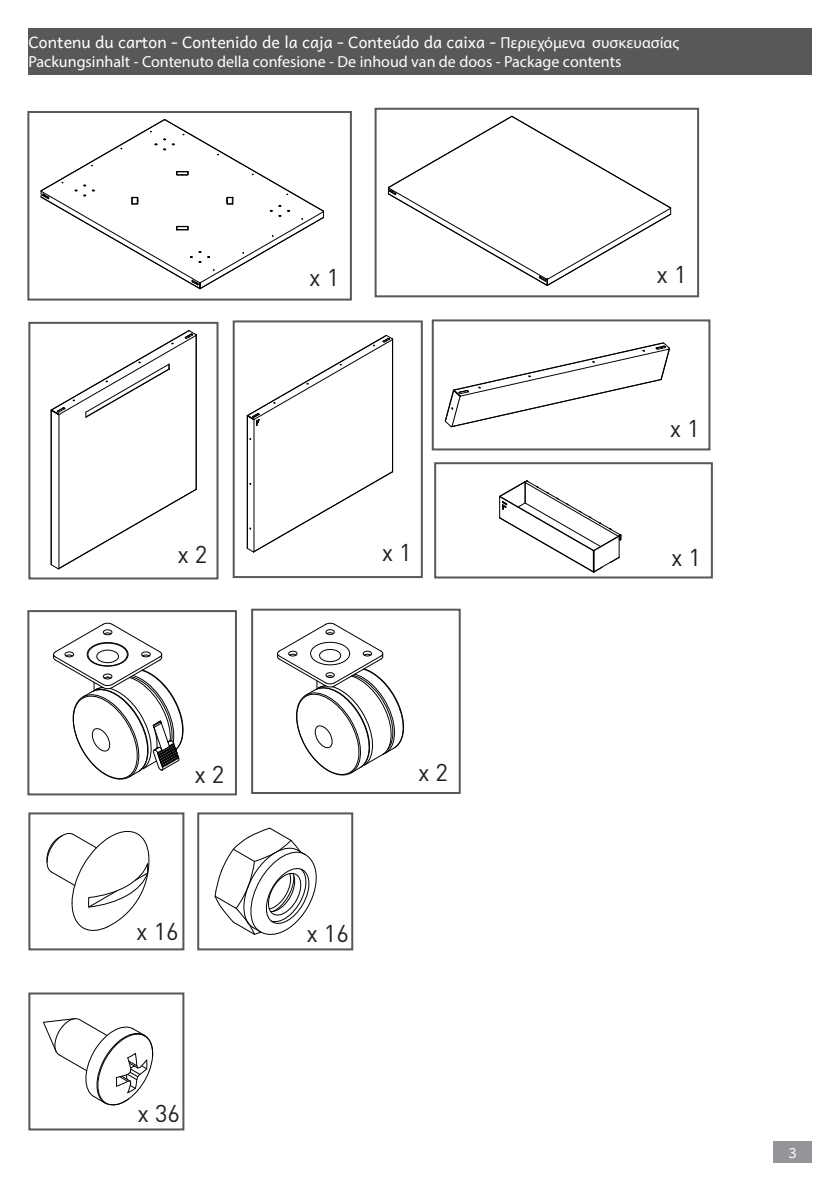
<style>
.page{position:relative;width:840px;height:1191px;background:#fff}
.page>*{position:absolute;margin:0;border:0;box-sizing:border-box;transform-origin:0 0}
.t1{font:24px "DIN Pro";color:#231f20}
.t2{font:16px "Myriad Pro";color:#fff}
.t3{font:16px "Andika";color:#fff}
.t4{font:14px "Andika";color:#fff}
.s1{font-family:"Myriad Pro"}
</style>
<div class="page">
<div style="left:772px;top:1141px;width:39px;height:21px;background:#939598"></div>
<div style="left:28px;top:28px;width:783px;height:47px;background:#57585a"></div>
<svg style="left:41px;top:119px;width:283px;height:170px"></svg>
<div style="left:27px;top:111px;width:324px;height:189px;border:2px solid #57585a"></div>
<svg style="left:388px;top:116px;width:283px;height:170px"></svg>
<div style="left:374px;top:108px;width:324px;height:189px;border:2px solid #57585a"></div>
<hr style="left:59px;top:414px;width:1px;height:154px;background:#000">
<svg style="left:51px;top:489px;width:146px;height:80px"></svg>
<hr style="left:51px;top:410px;width:1px;height:154px;background:#000">
<hr style="left:196px;top:335px;width:1px;height:154px;background:#000">
<svg style="left:51px;top:330px;width:146px;height:87px"></svg>
<div style="left:28px;top:322px;width:190px;height:257px;border:2px solid #57585a"></div>
<hr style="left:253px;top:419px;width:1px;height:132px;background:#000">
<svg style="left:247px;top:471px;width:146px;height:82px"></svg>
<hr style="left:247px;top:416px;width:1px;height:132px;background:#000">
<hr style="left:392px;top:339px;width:1px;height:132px;background:#000">
<svg style="left:247px;top:335px;width:146px;height:91px"></svg>
<div style="left:232px;top:320px;width:190px;height:258px;border:2px solid #57585a"></div>
<svg style="left:444px;top:342px;width:226px;height:86px"></svg>
<div style="left:431px;top:319px;width:279px;height:131px;border:2px solid #57585a"></div>
<svg style="left:53px;top:623px;width:131px;height:157px"></svg>
<div style="left:27px;top:610px;width:210px;height:185px;border:2px solid #57585a"></div>
<svg style="left:499px;top:480px;width:122px;height:93px"></svg>
<div style="left:434px;top:462px;width:278px;height:116px;border:2px solid #57585a"></div>
<svg style="left:277px;top:623px;width:127px;height:153px"></svg>
<div style="left:251px;top:608px;width:209px;height:186px;border:2px solid #57585a"></div>
<svg style="left:46px;top:831px;width:103px;height:100px"></svg>
<div style="left:28px;top:812px;width:156px;height:138px;border:2px solid #57585a"></div>
<svg style="left:43px;top:1018px;width:110px;height:88px"></svg>
<div style="left:28px;top:992px;width:156px;height:138px;border:2px solid #57585a"></div>
<svg style="left:215px;top:828px;width:101px;height:106px"></svg>
<div style="left:197px;top:812px;width:156px;height:138px;border:2px solid #57585a"></div>
<p class="t3" style="left:28px;top:33px;width:652px">Contenu du carton - Contenido de la caja - Conteúdo da caixa - <span class="s1">Περιεχόμενα συσκευασίας</span></p>
<p class="t2" style="left:28px;top:52px;width:594px">Packungsinhalt - Contenuto della confesione - De inhoud van de doos - Package contents</p>
<p class="t1" style="left:309px;top:259px;width:31px">x 1</p>
<p class="t1" style="left:656px;top:256px;width:31px">x 1</p>
<p class="t1" style="left:177px;top:535px;width:31px">x 2</p>
<p class="t1" style="left:381px;top:533px;width:31px">x 1</p>
<p class="t1" style="left:194px;top:755px;width:31px">x 2</p>
<p class="t1" style="left:418px;top:753px;width:31px">x 2</p>
<p class="t1" style="left:136px;top:912px;width:44px">x 16</p>
<p class="t1" style="left:306px;top:914px;width:44px">x 16</p>
<p class="t1" style="left:137px;top:1094px;width:44px">x 36</p>
<p class="t1" style="left:669px;top:409px;width:31px">x 1</p>
<p class="t1" style="left:670px;top:538px;width:31px">x 1</p>
<p class="t4" style="left:787px;top:1145px;width:10px">3</p>
</div>
